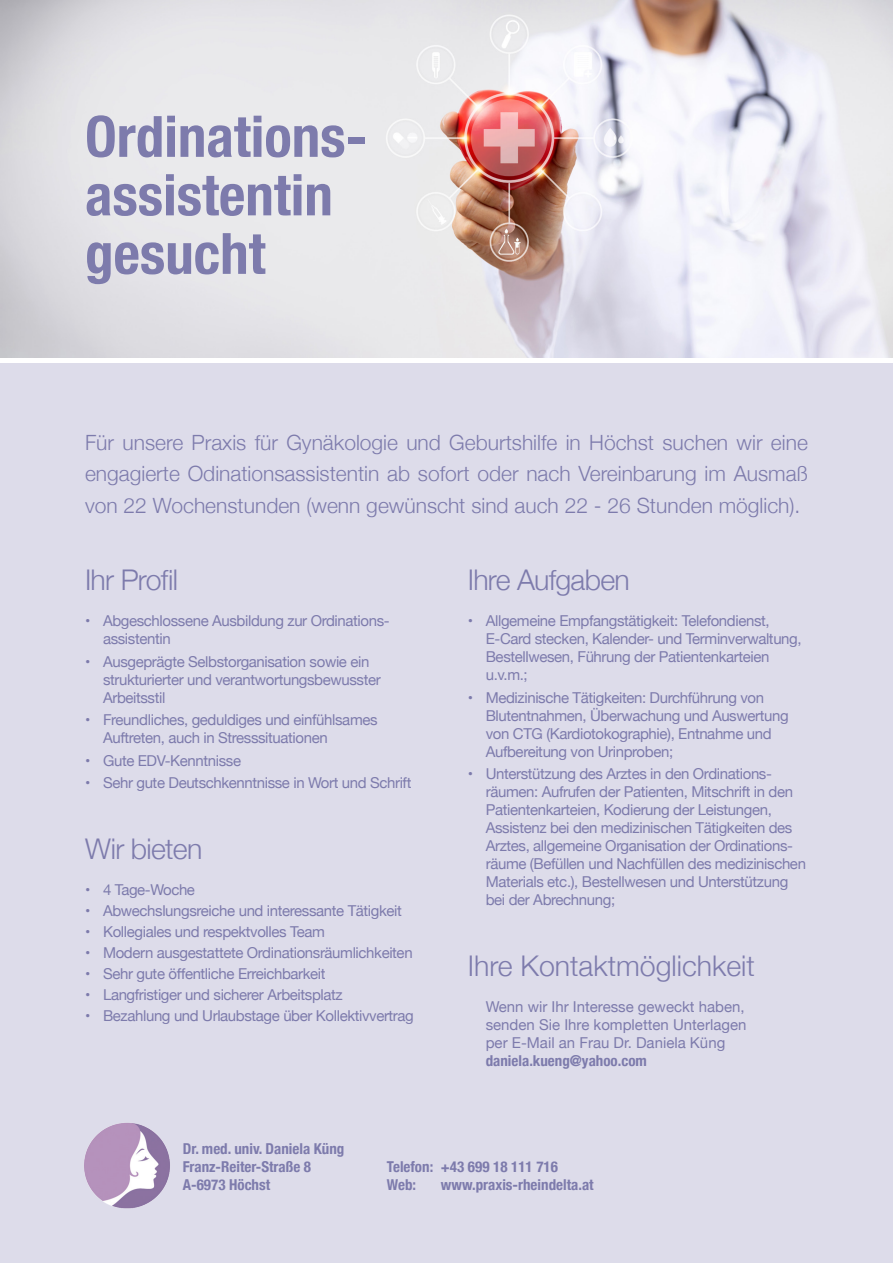
<style>
.page{position:relative;width:893px;height:1263px;background:#fff}
.page>*{position:absolute;margin:0;border:0;box-sizing:border-box;transform-origin:0 0}
.t1{font:700 condensed 57px "Helvetica Neue";color:#7d7bac}
.t2{font:300 28.5px "Helvetica Neue";letter-spacing:-.02em;color:#7d7bac}
.t3{font:300 28.5px "Helvetica Neue";color:#7d7bac}
.t4{font:300 21px/31.5px "Helvetica Neue";color:#7d7bac;text-align:justify}
.t5{font:15px/18px "Helvetica Neue";letter-spacing:-.025em;color:#7d7bac}
.t6{font:700 condensed 15px/18px "Helvetica Neue";color:#7d7bac}
.t7{font:15px "Helvetica Neue";color:#7d7bac}
</style>
<div class="page">
<div style="left:0;top:364px;width:893px;height:899px;background:#dddcea"></div>
<img style="left:0;top:0;width:893px;height:357px">
<img style="left:84px;top:1123px;width:86px;height:86px">
<p class="t1" style="left:85px;top:89px;width:283px">Ordinations-</p>
<p class="t1" style="left:85px;top:148px;width:249px">assistentin</p>
<p class="t1" style="left:85px;top:206px;width:182px">gesucht</p>
<p class="t4" style="left:85px;top:425px;width:724px">Für unsere Praxis für Gynäkologie und Geburtshilfe in Höchst suchen wir eine engagierte Odinationsassistentin ab sofort oder nach Vereinbarung im Ausmaß von 22 Wochenstunden (wenn gewünscht sind auch 22 - 26 Stunden möglich).</p>
<p class="t2" style="left:85px;top:557px;width:95px">Ihr Profil</p>
<p class="t5" style="left:85px;top:613px;width:306px">• Abgeschlossene Ausbildung zur Ordinations-</p>
<p class="t5" style="left:103px;top:631px;width:69px">assistentin</p>
<p class="t5" style="left:85px;top:653px;width:286px">• Ausgeprägte Selbstorganisation sowie ein</p>
<p class="t5" style="left:103px;top:671px;width:279px">strukturierter und verantwortungsbewusster<br>Arbeitsstil</p>
<p class="t5" style="left:85px;top:712px;width:294px">• Freundliches, geduldiges und einfühlsames</p>
<p class="t5" style="left:103px;top:730px;width:226px">Auftreten, auch in Stresssituationen</p>
<p class="t5" style="left:85px;top:752px;width:158px">• Gute EDV-Kenntnisse</p>
<p class="t5" style="left:85px;top:775px;width:328px">• Sehr gute Deutschkenntnisse in Wort und Schrift</p>
<p class="t2" style="left:85px;top:825px;width:119px">Wir bieten</p>
<p class="t5" style="left:85px;top:881px;width:111px">• 4 Tage-Woche</p>
<p class="t5" style="left:85px;top:902px;width:318px">• Abwechslungsreiche und interessante Tätigkeit</p>
<p class="t5" style="left:85px;top:923px;width:241px">• Kollegiales und respektvolles Team</p>
<p class="t5" style="left:85px;top:944px;width:329px">• Modern ausgestattete Ordinationsräumlichkeiten</p>
<p class="t5" style="left:85px;top:965px;width:242px">• Sehr gute öffentliche Erreichbarkeit</p>
<p class="t5" style="left:85px;top:986px;width:259px">• Langfristiger und sicherer Arbeitsplatz</p>
<p class="t5" style="left:85px;top:1007px;width:330px">• Bezahlung und Urlaubstage über Kollektivvertrag</p>
<p class="t2" style="left:468px;top:557px;width:163px">Ihre Aufgaben</p>
<p class="t5" style="left:486px;top:613px;width:317px;text-indent:-18px">• Allgemeine Empfangstätigkeit: Telefondienst, E-Card stecken, Kalender- und Terminverwaltung, Bestellwesen, Führung der Patientenkarteien u.v.m.;</p>
<p class="t5" style="left:486px;top:689px;width:304px;text-indent:-18px">• Medizinische Tätigkeiten: Durchführung von<br>Blutentnahmen, Überwachung und Auswertung von CTG (Kardiotokographie), Entnahme und</p>
<p class="t5" style="left:486px;top:743px;width:189px">Aufbereitung von Urinproben;</p>
<p class="t5" style="left:486px;top:766px;width:322px;text-indent:-18px">• Unterstützung des Arztes in den Ordinations&shy;räumen: Aufrufen der Patienten, Mitschrift in den Patientenkarteien, Kodierung der Leistungen, Assistenz bei den medizinischen Tätigkeiten des Arztes, allgemeine Organisation der Ordinations&shy;räume (Befüllen und Nachfüllen des medizinischen Materials etc.), Bestellwesen und Unterstützung bei der Abrechnung;</p>
<p class="t3" style="left:468px;top:942px;width:289px">Ihre Kontaktmöglichkeit</p>
<p class="t7" style="left:486px;top:995px;width:260px">Wenn wir Ihr Interesse geweckt haben,</p>
<p class="t7" style="left:486px;top:1013px;width:262px">senden Sie Ihre kompletten Unterlagen</p>
<p class="t7" style="left:486px;top:1031px;width:241px">per E-Mail an Frau Dr. Daniela Küng</p>
<p class="t6" style="left:486px;top:1050px;width:163px">daniela.kueng@yahoo.com</p>
<p class="t6" style="left:183px;top:1138px;width:163px">Dr. med. univ. Daniela Küng<br>Franz-Reiter-Straße 8<br>A-6973 Höchst</p>
<p class="t6" style="left:387px;top:1156px;width:172px">Telefon: +43 699 18 111 716</p>
<p class="t6" style="left:387px;top:1174px;width:31px">Web:</p>
<p class="t6" style="left:441px;top:1174px;width:154px">www.praxis-rheindelta.at</p>
</div>
